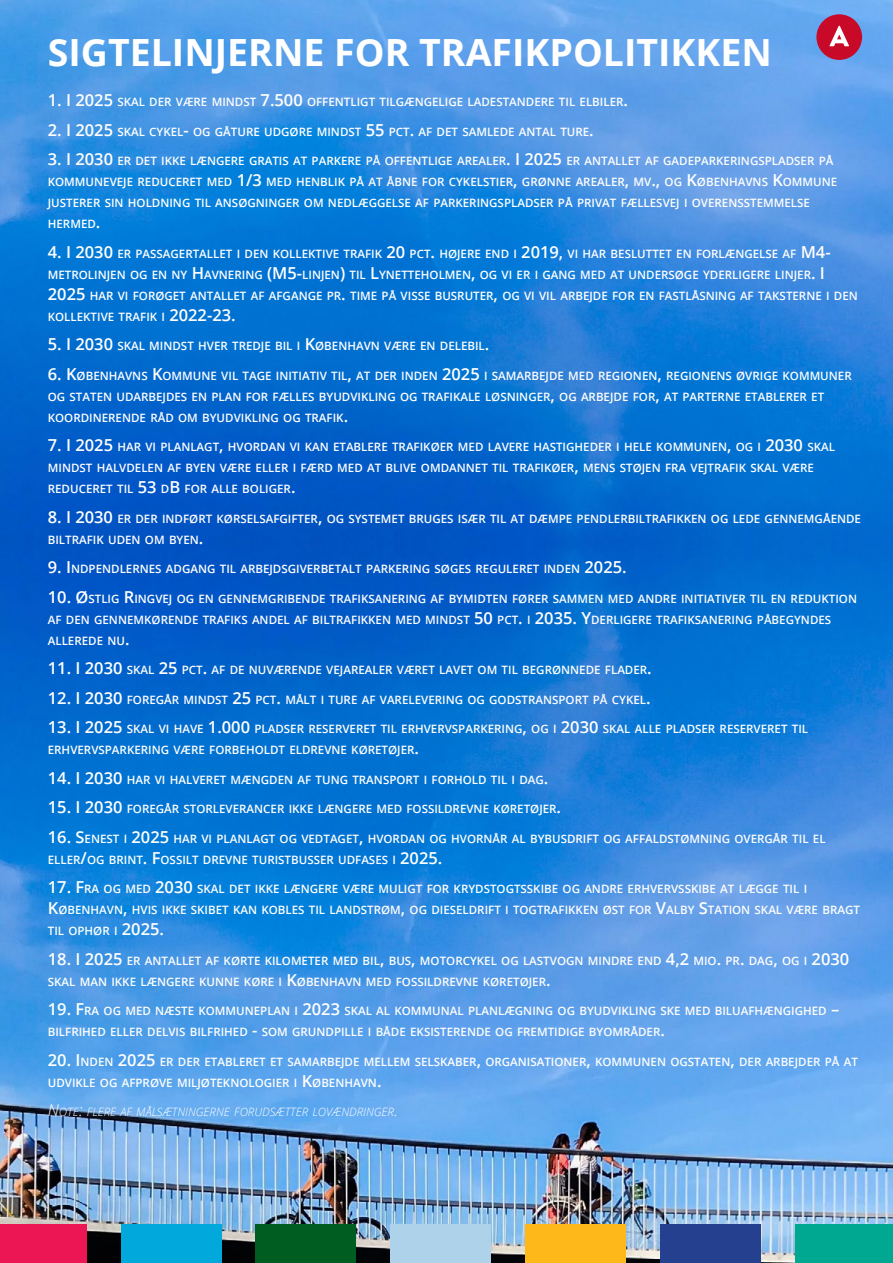
<style>
.page{position:relative;width:893px;height:1263px;background:#fff}
.page>*{position:absolute;margin:0;border:0;box-sizing:border-box;transform-origin:0 0}
.t1{font:700 37.5px "Open Sans";color:#fff}
.t2{font:600 11.55px/21px "Open Sans";color:#fff}
.t3{font:italic 300 11.55px "Open Sans";color:#fff}
.s1{font-size:16.5px}
</style>
<div class="page">
<img style="left:0;top:0;width:893px;height:1263px">
<div style="left:660px;top:1225px;width:100px;height:38px;background:#25408f"></div>
<div style="left:526px;top:1225px;width:100px;height:38px;background:#ffb81a"></div>
<div style="left:391px;top:1225px;width:100px;height:38px;background:#aed2ea"></div>
<div style="left:121px;top:1225px;width:100px;height:38px;background:#00a8dc"></div>
<div style="left:256px;top:1225px;width:100px;height:38px;background:#005d22"></div>
<div style="left:795px;top:1225px;width:98px;height:38px;background:#00a791"></div>
<div style="left:0;top:1225px;width:86px;height:38px;background:#ed1654"></div>
<div style="left:816px;top:14px;width:46px;height:46px;background:#c90928;border-radius:50%"></div>
<svg style="left:829px;top:26px;width:20px;height:20px"></svg>
<h1 class="t1" style="left:48px;top:26px;width:726px">SIGTELINJERNE FOR TRAFIKPOLITIKKEN</h1>
<p class="t2" style="left:48px;top:91px;width:582px"><span class="s1">1. I 2025</span> SKAL DER VÆRE MI NDST <span class="s1">7.500</span> OFFENTLIGT TI LGÆNGELIGE LADESTANDERE TI L ELBI LER<span class="s1">.</span></p>
<p class="t2" style="left:48px;top:121px;width:547px"><span class="s1">2. I 2025</span> SKAL CYKEL<span class="s1">-</span> OG GÅTURE UDGØRE MI NDST <span class="s1">55</span> PCT<span class="s1">.</span> AF DET SAMLEDE ANTAL TURE<span class="s1">.</span></p>
<p class="t2" style="left:48px;top:150px;width:791px"><span class="s1">3. I 2030</span> ER DET I KKE LÆNGERE GRATIS AT PARKERE PÅ OFFENTLI GE AREALER<span class="s1">. I 2025</span> ER ANTALLET AF GADEPARKERI NGSPLADSER PÅ KOMMUNEVEJE REDUCERET MED <span class="s1">1/3</span> MED HENBLI K PÅ AT ÅBNE FOR CYKELSTI ER<span class="s1">,</span> GRØNNE AREALER<span class="s1">,</span> MV<span class="s1">.,</span> OG <span class="s1">K</span>ØBENHAVNS <span class="s1">K</span>OMMUNE JUSTERER SI N HOLDNI NG TI L ANSØGNI NGER OM NEDLÆGGELSE AF PARKERI NGSPLADSER PÅ PRIVAT FÆLLESVEJ I OVERENSSTEMMELSE HERMED<span class="s1">.</span></p>
<p class="t2" style="left:48px;top:243px;width:812px"><span class="s1">4. I 2030</span> ER PASSAGERTALLET I DEN KOLLEKTIVE TRAFI K <span class="s1">20</span> PCT<span class="s1">.</span> HØJERE END I <span class="s1">2019,</span> VI HAR BESLUTTET EN FORLÆNGELSE AF <span class="s1">M4- </span>METROLI NJEN OG EN NY <span class="s1">H</span>AVNERI NG <span class="s1">(M5-</span>LI NJEN<span class="s1">)</span> TI L <span class="s1">L</span>YNETTEHOLMEN<span class="s1">,</span> OG VI ER I GANG MED AT UNDERSØGE YDERLIGERE LI NJER<span class="s1">. I 2025</span> HAR VI FORØGET ANTALLET AF AFGANGE PR<span class="s1">.</span> TI ME PÅ VISSE BUSRUTER<span class="s1">,</span> OG VI VI L ARBEJDE FOR EN FASTLÅSNI NG AF TAKSTERNE I DEN KOLLEKTIVE TRAFI K I <span class="s1">2022-23.</span></p>
<p class="t2" style="left:48px;top:335px;width:443px"><span class="s1">5. I 2030</span> SKAL MI NDST HVER TREDJE BI L I <span class="s1">K</span>ØBENHAVN VÆRE EN DELEBI L<span class="s1">.</span></p>
<p class="t2" style="left:48px;top:365px;width:805px"><span class="s1">6. K</span>ØBENHAVNS <span class="s1">K</span>OMMUNE VI L TAGE I NITIATIV TI L<span class="s1">,</span> AT DER I NDEN <span class="s1">2025</span> I SAMARBEJDE MED REGIONEN<span class="s1">,</span> REGIONENS ØVRIGE KOMMUNER<br>OG STATEN UDARBEJDES EN PLAN FOR FÆLLES BYUDVI KLI NG OG TRAFI KALE LØSNI NGER<span class="s1">,</span> OG ARBEJDE FOR<span class="s1">,</span> AT PARTERNE ETABLERER ET<br>KOORDI NERENDE RÅD OM BYUDVI KLI NG OG TRAFI K<span class="s1">.</span></p>
<p class="t2" style="left:48px;top:436px;width:789px"><span class="s1">7. I 2025</span> HAR VI PLANLAGT<span class="s1">,</span> HVORDAN VI KAN ETABLERE TRAFI KØER MED LAVERE HASTI GHEDER I HELE KOMMUNEN<span class="s1">,</span> OG I <span class="s1">2030</span> SKAL<br>MI NDST HALVDELEN AF BYEN VÆRE ELLER I FÆRD MED AT BLIVE OMDANNET TI L TRAFI KØER<span class="s1">,</span> MENS STØJEN FRA VEJTRAFI K SKAL VÆRE<br>REDUCERET TI L <span class="s1">53</span> D<span class="s1">B</span> FOR ALLE BOLIGER<span class="s1">.</span></p>
<p class="t2" style="left:48px;top:508px;width:815px"><span class="s1">8. I 2030</span> ER DER I NDFØRT KØRSELSAFGI FTER<span class="s1">,</span> OG SYSTEMET BRUGES ISÆR TI L AT DÆMPE PENDLERBI LTRAFI KKEN OG LEDE GENNEMGÅENDE<br>BI LTRAFI K UDEN OM BYEN<span class="s1">.</span></p>
<p class="t2" style="left:48px;top:558px;width:580px"><span class="s1">9. I</span>NDPENDLERNES ADGANG TI L ARBEJDSGIVERBETALT PARKERI NG SØGES REGULERET I NDEN <span class="s1">2025.</span></p>
<p class="t2" style="left:48px;top:588px;width:811px"><span class="s1">10. Ø</span>STLIG <span class="s1">R</span>I NGVEJ OG EN GENNEMGRI BENDE TRAFI KSANERI NG AF BYMI DTEN FØRER SAMMEN MED ANDRE I NITIATIVER TI L EN REDUKTION<br>AF DEN GENNEMKØRENDE TRAFI KS ANDEL AF BI LTRAFI KKEN MED MI NDST <span class="s1">50</span> PCT<span class="s1">.</span> I <span class="s1">2035. Y</span>DERLIGERE TRAFI KSANERI NG PÅBEGYNDES<br>ALLEREDE NU<span class="s1">.</span></p>
<p class="t2" style="left:48px;top:659px;width:605px"><span class="s1">11. I 2030</span> SKAL <span class="s1">25</span> PCT<span class="s1">.</span> AF DE NUVÆRENDE VEJAREALER VÆRET LAVET OM TI L BEGRØNNEDE FLADER<span class="s1">.</span></p>
<p class="t2" style="left:48px;top:689px;width:604px"><span class="s1">12. I 2030</span> FOREGÅR MI NDST <span class="s1">25</span> PCT<span class="s1">.</span> MÅLT I TURE AF VARELEVERI NG OG GODSTRANSPORT PÅ CYKEL<span class="s1">.</span></p>
<p class="t2" style="left:48px;top:718px;width:762px"><span class="s1">13. I 2025</span> SKAL VI HAVE <span class="s1">1.000</span> PLADSER RESERVERET TI L ERHVERVSPARKERI NG<span class="s1">,</span> OG I <span class="s1">2030</span> SKAL ALLE PLADSER RESERVERET TI L<br>ERHVERVSPARKERI NG VÆRE FORBEHOLDT ELDREVNE KØRETØJER<span class="s1">.</span></p>
<p class="t2" style="left:48px;top:769px;width:502px"><span class="s1">14. I 2030</span> HAR VI HALVERET MÆNGDEN AF TUNG TRANSPORT I FORHOLD TI L I DAG<span class="s1">.</span></p>
<p class="t2" style="left:48px;top:798px;width:515px"><span class="s1">15. I 2030</span> FOREGÅR STORLEVERANCER I KKE LÆNGERE MED FOSSI LDREVNE KØRETØJER<span class="s1">.</span></p>
<p class="t2" style="left:48px;top:828px;width:779px"><span class="s1">16. S</span>ENEST I <span class="s1">2025</span> HAR VI PLANLAGT OG VEDTAGET<span class="s1">,</span> HVORDAN OG HVORNÅR AL BYBUSDRI FT OG AFFALDSTØMNI NG OVERGÅR TI L EL<br>ELLER<span class="s1">/</span>OG BRI NT<span class="s1">. F</span>OSSI LT DREVNE TURISTBUSSER UDFASES I <span class="s1">2025.</span></p>
<p class="t2" style="left:48px;top:878px;width:814px"><span class="s1">17. F</span>RA OG MED <span class="s1">2030</span> SKAL DET I KKE LÆNGERE VÆRE MULIGT FOR KRYDSTOGTSSKI BE OG ANDRE ERHVERVSSKI BE AT LÆGGE TI L I<br><span class="s1">K</span>ØBENHAVN<span class="s1">,</span> HVIS I KKE SKI BET KAN KOBLES TI L LANDSTRØM<span class="s1">,</span> OG DI ESELDRI FT I TOGTRAFI KKEN ØST FOR <span class="s1">V</span>ALBY <span class="s1">S</span>TATI ON SKAL VÆRE BRAGT<br>TI L OPHØR I <span class="s1">2025.</span></p>
<p class="t2" style="left:48px;top:950px;width:803px"><span class="s1">18. I 2025</span> ER ANTALLET AF KØRTE KI LOMETER MED BI L<span class="s1">,</span> BUS<span class="s1">,</span> MOTORCYKEL OG LASTVOGN MI NDRE END <span class="s1">4,2</span> MI O<span class="s1">.</span> PR<span class="s1">.</span> DAG<span class="s1">,</span> OG I <span class="s1">2030<br></span>SKAL MAN I KKE LÆNGERE KUNNE KØRE I <span class="s1">K</span>ØBENHAVN MED FOSSI LDREVNE KØRETØJER<span class="s1">.</span></p>
<p class="t2" style="left:48px;top:1000px;width:793px"><span class="s1">19. F</span>RA OG MED NÆSTE KOMMUNEPLAN I <span class="s1">2023</span> SKAL AL KOMMUNAL PLANLÆGNI NG OG BYUDVI KLI NG SKE MED BI LUAFHÆNGIGHED <span class="s1">–<br></span>BI LFRI HED ELLER DELVIS BI LFRI HED <span class="s1">-</span> SOM GRUNDPI LLE I BÅDE EKSISTERENDE OG FREMTI DIGE BYOMRÅDER<span class="s1">.</span></p>
<p class="t2" style="left:48px;top:1051px;width:812px"><span class="s1">20. I</span>NDEN <span class="s1">2025</span> ER DER ETABLERET ET SAMARBEJDE MELLEM SELSKABER<span class="s1">,</span> ORGANISATIONER<span class="s1">,</span> KOMMUNEN OGSTATEN<span class="s1">,</span> DER ARBEJDER PÅ AT<br>UDVI KLE OG AFPRØVE MI LJØTEKNOLOGI ER I <span class="s1">K</span>ØBENHAVN<span class="s1">.</span></p>
<p class="t3" style="left:48px;top:1104px;width:352px"><span class="s1">N</span>OTE<span class="s1">:</span> FLERE AF MÅLSÆTNINGERNE FORUDSÆTTER LOVÆNDRINGER<span class="s1">.</span></p>
</div>
